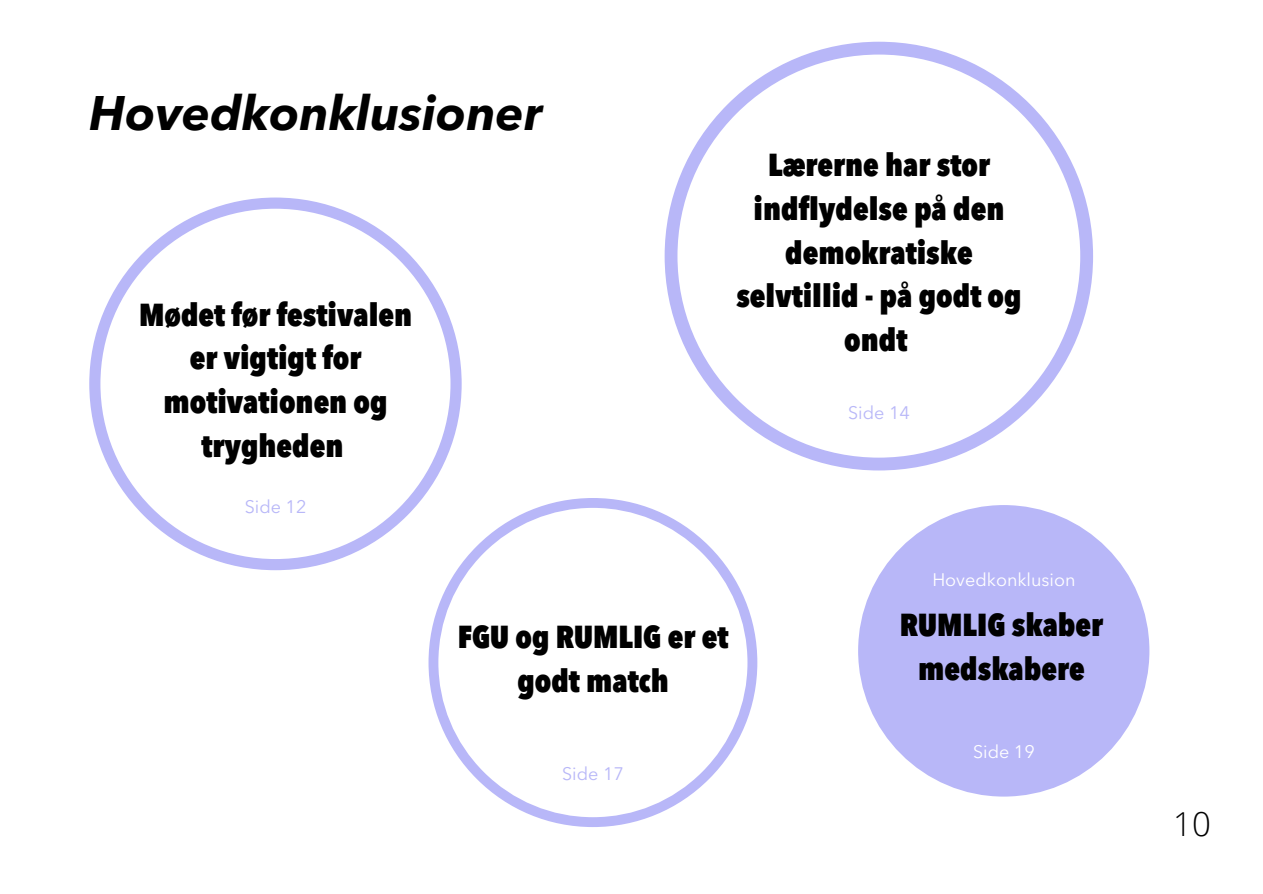
<style>
.page{position:relative;width:1263px;height:894px;background:#fff}
.page>*{position:absolute;margin:0;border:0;box-sizing:border-box;transform-origin:0 0}
.t1{font:italic 700 48px "Avenir Next LT Pro";color:#000}
.t2{font:300 33px "Open Sans";color:#000}
.t3{font:800 condensed 31.5px/43.8px "Avenir Next LT Pro";color:#000;text-align:center}
.t4{font:18px "Avenir Next LT Pro";color:#fff}
.t5{font:18px "Avenir Next LT Pro";color:#b8b7f8}
</style>
<div class="page">
<svg style="left:665px;top:42px;width:428px;height:428px"></svg>
<svg style="left:89px;top:197px;width:373px;height:373px"></svg>
<svg style="left:428px;top:498px;width:329px;height:328px"></svg>
<div style="left:858px;top:505px;width:291px;height:291px;background:#b8b7f8;border-radius:50%"></div>
<h1 class="t1" style="left:89px;top:93px;width:454px">Hovedkonklusioner</h1>
<p class="t3" style="left:139px;top:295px;width:275px">Mødet før festivalen er vigtigt for motivationen og trygheden</p>
<p class="t5" style="left:245px;top:499px;width:63px">Side 12</p>
<p class="t3" style="left:736px;top:146px;width:287px">Lærerne har stor indflydelse på den demokratiske selvtillid - på godt og ondt</p>
<p class="t5" style="left:848px;top:405px;width:63px">Side 14</p>
<p class="t3" style="left:458px;top:618px;width:272px">FGU og RUMLIG er et godt match</p>
<p class="t5" style="left:562px;top:765px;width:63px">Side 17</p>
<p class="t4" style="left:932px;top:572px;width:145px">Hovedkonklusion</p>
<p class="t3" style="left:900px;top:606px;width:205px">RUMLIG skaber medskabere</p>
<p class="t4" style="left:973px;top:744px;width:63px">Side 19</p>
<p class="t2" style="left:1173px;top:800px;width:39px">10</p>
</div>
